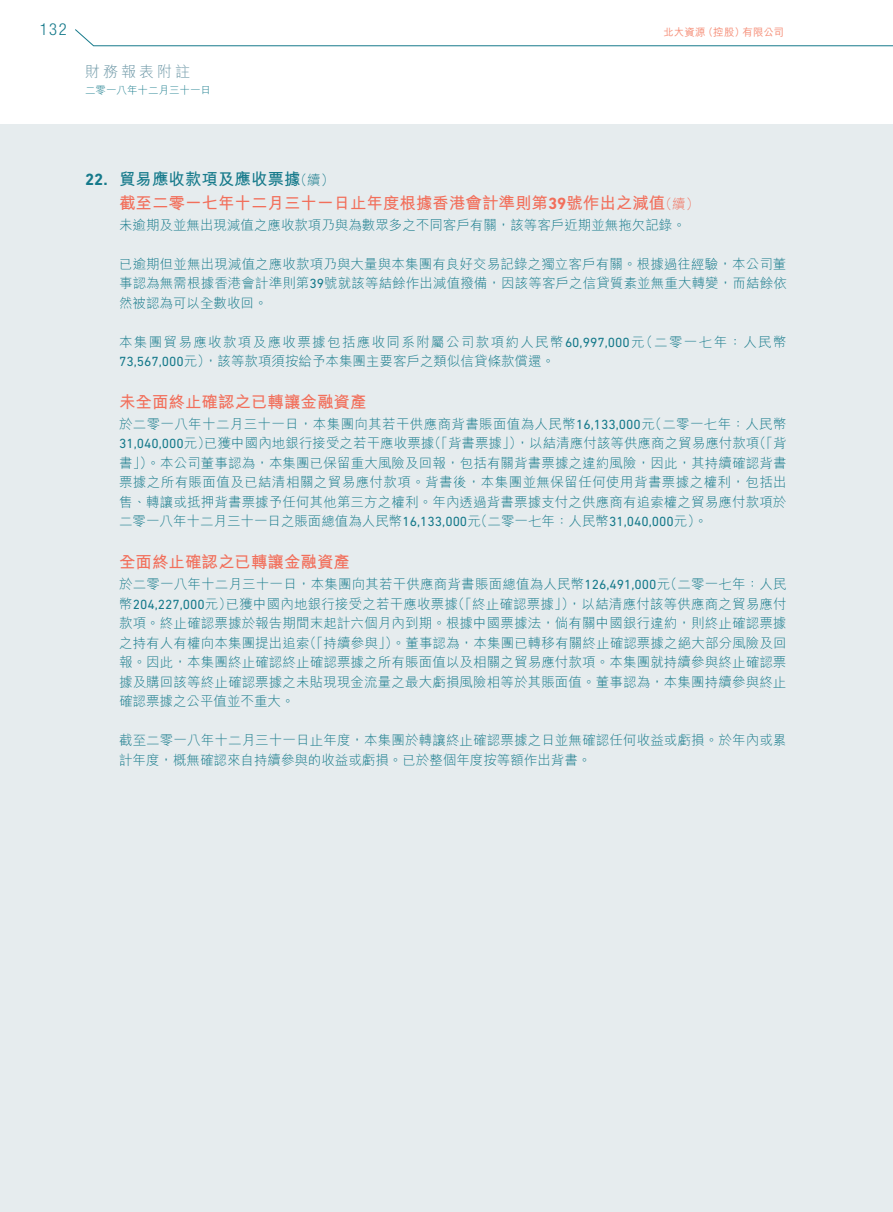
<style>
.page{position:relative;width:893px;height:1212px;background:#fff}
.page>*{position:absolute;margin:0;border:0;box-sizing:border-box;transform-origin:0 0}
.t1{font:16.5px/23.7px "M Hei HK Bold E Ten B5 H";color:#f26f5b}
.t2{font:300 condensed 16.5px "Helvetica Neue LT Std";color:#167a8b}
.t3{font:15px "M Hei HK Light E Ten B5 H";letter-spacing:.2em;color:#6b96a5}
.t4{font:13.5px/19.5px "M Hei HK Light E Ten B5 H";letter-spacing:.01em;color:#167a8b;text-align:justify}
.t5{font:13.5px/19.5px "M Hei HK Light E Ten B5 H";letter-spacing:.1em;color:#167a8b}
.t6{font:10.5px "M Hei HK Light E Ten B5 H";color:#167a8b}
.t7{font:10.5px "M Hei HK Medium E Ten B5 H";letter-spacing:.005em;color:#f58b74}
.s1{font-family:"DIN Next LT Pro";font-weight:700;color:#167a8b}
.s2{color:#167a8b}
.s3{font-family:"M Hei HK Light E Ten B5 H";font-size:13.5px;color:#167a8b}
.s4{font-family:"DIN Next LT Pro";font-weight:700}
.s5{font-family:"M Hei HK Light E Ten B5 H";font-size:13.5px}
.s6{font-family:"DIN Next LT Pro"}
</style>
<div class="page">
<div style="left:1px;top:124px;width:892px;height:1087px;background:#e6ecee"></div>
<svg style="left:75px;top:29px;width:818px;height:18px"></svg>
<p class="t2" style="left:40px;top:20px;width:29px">132</p>
<p class="t7" style="left:663px;top:28px;width:122px">北大資源（控股）有限公司</p>
<p class="t3" style="left:85px;top:65px;width:107px">財務報表附註</p>
<p class="t6" style="left:85px;top:87px;width:128px">二零一八年十二月三十一日</p>
<p class="t1" style="left:119px;top:169px;width:582px;text-indent:-34px"><span class="s1">22.</span> <span class="s2">貿易應收款項及應收票據</span><span class="s3">（續）<br></span>截至二零一七年十二月三十一日止年度根據香港會計準則第<span class="s4">39</span>號作出之減值<span class="s5">（續）</span></p>
<p class="t4" style="left:119px;top:217px;width:568px">未逾期及並無出現減值之應收款項乃與為數眾多之不同客戶有關，該等客戶近期並無拖欠記錄。</p>
<p class="t4" style="left:119px;top:256px;width:669px">已逾期但並無出現減值之應收款項乃與大量與本集團有良好交易記錄之獨立客戶有關。根據過往經驗，本公司董事認為無需根據香港會計準則第<span class="s6">39</span>號就該等結餘作出減值撥備，因該等客戶之信貸質素並無重大轉變，而結餘依然被認為可以全數收回。</p>
<p class="t5" style="left:119px;top:334px;width:669px">本集團貿易應收款項及應收票據包括應收同系附屬公司款項約人民幣<span class="s6">60,997,000</span>元（二零一七年：人民幣<br><span class="s6">73,567,000</span>元），該等款項須按給予本集團主要客戶之類似信貸條款償還。</p>
<p class="t1" style="left:119px;top:392px;width:249px">未全面終止確認之已轉讓金融資產</p>
<p class="t4" style="left:119px;top:416px;width:669px">於二零一八年十二月三十一日，本集團向其若干供應商背書賬面值為人民幣<span class="s6">16,133,000</span>元（二零一七年：人民幣<span class="s6">31,040,000</span>元）已獲中國內地銀行接受之若干應收票據（「背書票據」），以結清應付該等供應商之貿易應付款項（「背書」）。本公司董事認為，本集團已保留重大風險及回報，包括有關背書票據之違約風險，因此，其持續確認背書票據之所有賬面值及已結清相關之貿易應付款項。背書後，本集團並無保留任何使用背書票據之權利，包括出售、轉讓或抵押背書票據予任何其他第三方之權利。年內透過背書票據支付之供應商有追索權之貿易應付款項於二零一八年十二月三十一日之賬面總值為人民幣<span class="s6">16,133,000</span>元（二零一七年：人民幣<span class="s6">31,040,000</span>元）。</p>
<p class="t1" style="left:119px;top:552px;width:232px">全面終止確認之已轉讓金融資產</p>
<p class="t4" style="left:119px;top:576px;width:669px">於二零一八年十二月三十一日，本集團向其若干供應商背書賬面總值為人民幣<span class="s6">126,491,000</span>元（二零一七年：人民幣<span class="s6">204,227,000</span>元）已獲中國內地銀行接受之若干應收票據（「終止確認票據」），以結清應付該等供應商之貿易應付款項。終止確認票據於報告期間末起計六個月內到期。根據中國票據法，倘有關中國銀行違約，則終止確認票據之持有人有權向本集團提出追索（「持續參與」）。董事認為，本集團已轉移有關終止確認票據之絕大部分風險及回報。因此，本集團終止確認終止確認票據之所有賬面值以及相關之貿易應付款項。本集團就持續參與終止確認票據及購回該等終止確認票據之未貼現現金流量之最大虧損風險相等於其賬面值。董事認為，本集團持續參與終止確認票據之公平值並不重大。</p>
<p class="t4" style="left:119px;top:732px;width:669px">截至二零一八年十二月三十一日止年度，本集團於轉讓終止確認票據之日並無確認任何收益或虧損。於年內或累計年度，概無確認來自持續參與的收益或虧損。已於整個年度按等額作出背書。</p>
</div>
